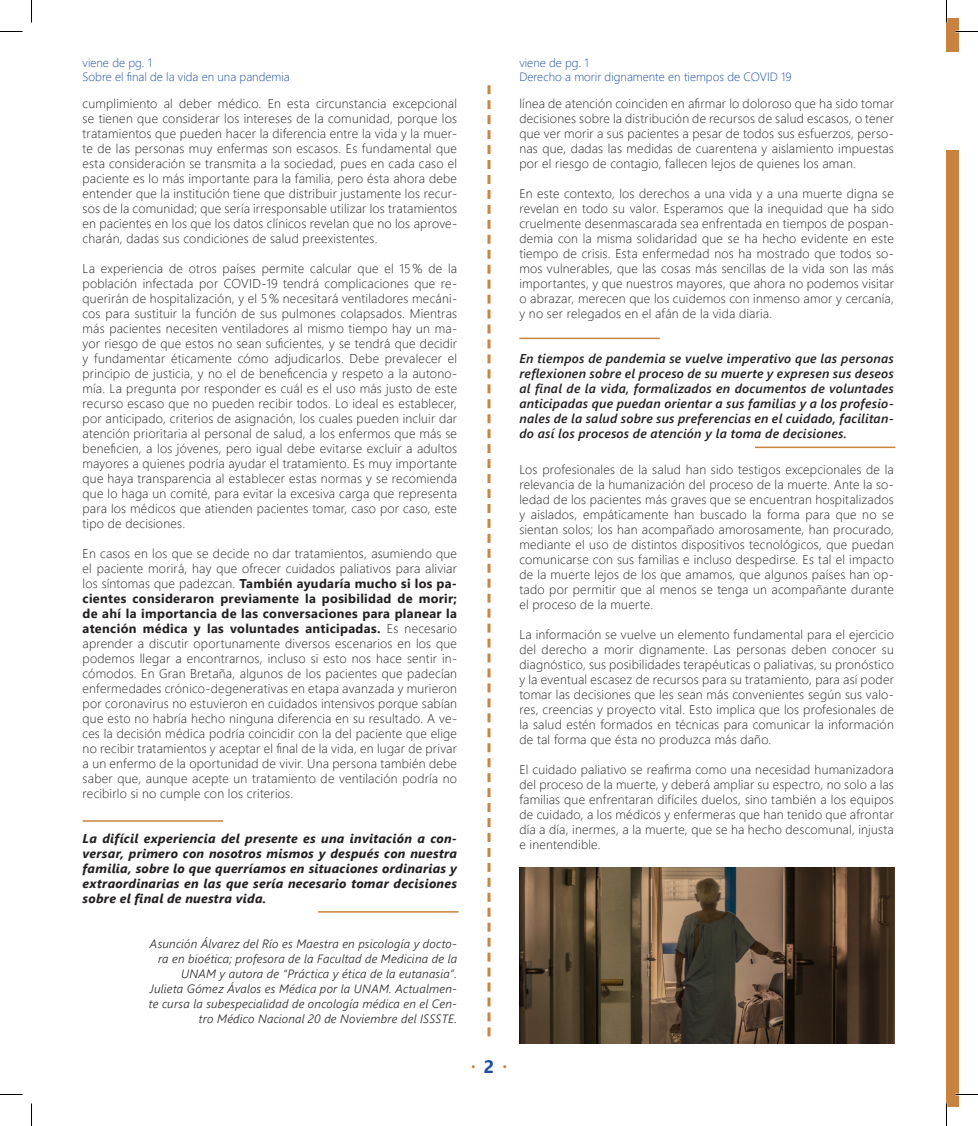
<style>
.page{position:relative;width:978px;height:1126px;background:#fff}
.page>*{position:absolute;margin:0;border:0;box-sizing:border-box;transform-origin:0 0}
.t1{font:700 18px "Segoe UI";color:#1b4e9e}
.Estilo_de_párrafo_1{font:300 12.75px/15px "Segoe UI";letter-spacing:.02em;color:#231f20;text-align:justify}
.Estilo_de_párrafo_1-2{font:italic 600 12.75px/15px "Segoe UI";letter-spacing:.02em;color:#231f20;text-align:justify}
.Estilo_de_párrafo_1-3{font:italic 700 12.75px/15px "Segoe UI";letter-spacing:.02em;color:#231f20;text-align:justify}
.Estilo_de_párrafo_1-4{font:italic 300 12px/15px "Segoe UI";letter-spacing:.02em;color:#231f20;text-align:right}
.t2{font:300 12px "Segoe UI";color:#1b4e9e}
.s1{font-weight:700}
</style>
<div class="page">
<div style="left:946px;top:19px;width:12px;height:1088px;background:#c98340"></div>
<hr style="left:519px;top:338px;width:140px;height:1px;background:#c98340">
<hr style="left:754px;top:447px;width:141px;height:1px;background:#c98340">
<hr style="left:83px;top:820px;width:140px;height:2px;background:#c98340">
<hr style="left:318px;top:911px;width:140px;height:2px;background:#c98340">
<div style="left:941px;top:52px;width:17px;height:97px;background:#fff"></div>
<svg style="left:487px;top:85px;width:3px;height:951px"></svg>
<svg style="left:519px;top:867px;width:376px;height:176px"></svg>
<hr style="left:945px;top:0;width:2px;height:22px;background:#fff">
<hr style="left:945px;top:1103px;width:2px;height:23px;background:#fff">
<svg style="left:0;top:31px;width:22px;height:1px"></svg>
<svg style="left:955px;top:31px;width:22px;height:1px"></svg>
<svg style="left:0;top:1094px;width:22px;height:1px"></svg>
<svg style="left:955px;top:1094px;width:22px;height:1px"></svg>
<svg style="left:31px;top:0;width:1px;height:22px"></svg>
<svg style="left:31px;top:1103px;width:1px;height:23px"></svg>
<p class="t2" style="left:83px;top:54px;width:71px">viene de pg. 1</p>
<p class="t2" style="left:83px;top:67px;width:209px">Sobre el final de la vida en una pandemia</p>
<p class="Estilo_de_párrafo_1" style="left:83px;top:95px;width:376px">cumplimiento al deber médico. En esta circunstancia excepcional se tienen que considerar los intereses de la comunidad, porque los tratamientos que pueden hacer la diferencia entre la vida y la muer&shy;te de las personas muy enfermas son escasos. Es fundamental que esta consideración se transmita a la sociedad, pues en cada caso el paciente es lo más importante para la familia, pero ésta ahora debe entender que la institución tiene que distribuir justamente los recur&shy;sos de la comunidad; que sería irresponsable utilizar los tratamientos en pacientes en los que los datos clínicos revelan que no los aprove&shy;charán, dadas sus condiciones de salud preexistentes.</p>
<p class="Estilo_de_párrafo_1" style="left:83px;top:260px;width:376px">La experiencia de otros países permite calcular que el 15% de la población infectada por COVID-19 tendrá complicaciones que re&shy;querirán de hospitalización, y el 5% necesitará ventiladores mecáni&shy;cos para sustituir la función de sus pulmones colapsados. Mientras más pacientes necesiten ventiladores al mismo tiempo hay un ma&shy;yor riesgo de que estos no sean suficientes, y se tendrá que decidir y fundamentar éticamente cómo adjudicarlos. Debe prevalecer el principio de justicia, y no el de beneficencia y respeto a la autono&shy;mía. La pregunta por responder es cuál es el uso más justo de este recurso escaso que no pueden recibir todos. Lo ideal es establecer, por anticipado, criterios de asignación, los cuales pueden incluir dar atención prioritaria al personal de salud, a los enfermos que más se beneficien, a los jóvenes, pero igual debe evitarse excluir a adultos mayores a quienes podría ayudar el tratamiento. Es muy importante que haya transparencia al establecer estas normas y se recomienda que lo haga un comité, para evitar la excesiva carga que representa para los médicos que atienden pacientes tomar, caso por caso, este tipo de decisiones.</p>
<p class="Estilo_de_párrafo_1" style="left:83px;top:545px;width:376px">En casos en los que se decide no dar tratamientos, asumiendo que el paciente morirá, hay que ofrecer cuidados paliativos para aliviar los síntomas que padezcan. <span class="s1">También ayudaría mucho si los pa&shy;cientes consideraron previamente la posibilidad de morir; de ahí la importancia de las conversaciones para planear la atención médica y las voluntades anticipadas.</span> Es necesario aprender a discutir oportunamente diversos escenarios en los que podemos llegar a encontrarnos, incluso si esto nos hace sentir in&shy;cómodos. En Gran Bretaña, algunos de los pacientes que padecían enfermedades crónico-degenerativas en etapa avanzada y murieron por coronavirus no estuvieron en cuidados intensivos porque sabían que esto no habría hecho ninguna diferencia en su resultado. A ve&shy;ces la decisión médica podría coincidir con la del paciente que elige no recibir tratamientos y aceptar el final de la vida, en lugar de privar a un enfermo de la oportunidad de vivir. Una persona también debe saber que, aunque acepte un tratamiento de ventilación podría no recibirlo si no cumple con los criterios.</p>
<p class="Estilo_de_párrafo_1-3" style="left:83px;top:829px;width:376px">La difícil experiencia del presente es una invitación a con&shy;versar, primero con nosotros mismos y después con nuestra familia, sobre lo que querríamos en situaciones ordinarias y extraordinarias en las que sería necesario tomar decisiones sobre el final de nuestra vida.</p>
<p class="Estilo_de_párrafo_1-4" style="left:150px;top:935px;width:308px">Asunción Álvarez del Río es Maestra en psicología y docto&shy;ra en bioética; profesora de la Facultad de Medicina de la<br>UNAM y autora de “Práctica y ética de la eutanasia”.</p>
<p class="Estilo_de_párrafo_1-4" style="left:149px;top:980px;width:309px">Julieta Gómez Ávalos es Médica por la UNAM. Actualmen&shy;te cursa la subespecialidad de oncología médica en el Cen&shy;tro Médico Nacional 20 de Noviembre del ISSSTE.</p>
<p class="t2" style="left:519px;top:54px;width:71px">viene de pg. 1</p>
<p class="t2" style="left:519px;top:67px;width:274px">Derecho a morir dignamente en tiempos de COVID 19</p>
<p class="Estilo_de_párrafo_1" style="left:519px;top:95px;width:376px">línea de atención coinciden en afirmar lo doloroso que ha sido tomar decisiones sobre la distribución de recursos de salud escasos, o tener que ver morir a sus pacientes a pesar de todos sus esfuerzos, perso&shy;nas que, dadas las medidas de cuarentena y aislamiento impuestas por el riesgo de contagio, fallecen lejos de quienes los aman.</p>
<p class="Estilo_de_párrafo_1" style="left:519px;top:185px;width:376px">En este contexto, los derechos a una vida y a una muerte digna se revelan en todo su valor. Esperamos que la inequidad que ha sido cruelmente desenmascarada sea enfrentada en tiempos de pospan&shy;demia con la misma solidaridad que se ha hecho evidente en este tiempo de crisis. Esta enfermedad nos ha mostrado que todos so&shy;mos vulnerables, que las cosas más sencillas de la vida son las más importantes, y que nuestros mayores, que ahora no podemos visitar o abrazar, merecen que los cuidemos con inmenso amor y cercanía, y no ser relegados en el afán de la vida diaria.</p>
<p class="Estilo_de_párrafo_1-2" style="left:519px;top:350px;width:376px">En tiempos de pandemia se vuelve imperativo que las personas reflexionen sobre el proceso de su muerte y expresen sus deseos al final de la vida, formalizados en documentos de voluntades anticipadas que puedan orientar a sus familias y a los profesio&shy;nales de la salud sobre sus preferencias en el cuidado, facilitan&shy;do así los procesos de atención y la toma de decisiones.</p>
<p class="Estilo_de_párrafo_1" style="left:519px;top:461px;width:376px">Los profesionales de la salud han sido testigos excepcionales de la relevancia de la humanización del proceso de la muerte. Ante la so&shy;ledad de los pacientes más graves que se encuentran hospitalizados y aislados, empáticamente han buscado la forma para que no se sientan solos; los han acompañado amorosamente, han procurado, mediante el uso de distintos dispositivos tecnológicos, que puedan comunicarse con sus familias e incluso despedirse. Es tal el impacto de la muerte lejos de los que amamos, que algunos países han op&shy;tado por permitir que al menos se tenga un acompañante durante el proceso de la muerte.</p>
<p class="Estilo_de_párrafo_1" style="left:519px;top:626px;width:376px">La información se vuelve un elemento fundamental para el ejercicio del derecho a morir dignamente. Las personas deben conocer su diagnóstico, sus posibilidades terapéuticas o paliativas, su pronóstico y la eventual escasez de recursos para su tratamiento, para así poder tomar las decisiones que les sean más convenientes según sus valo&shy;res, creencias y proyecto vital. Esto implica que los profesionales de la salud estén formados en técnicas para comunicar la información de tal forma que ésta no produzca más daño.</p>
<p class="Estilo_de_párrafo_1" style="left:519px;top:761px;width:376px">El cuidado paliativo se reafirma como una necesidad humanizadora del proceso de la muerte, y deberá ampliar su espectro, no solo a las familias que enfrentaran difíciles duelos, sino también a los equipos de cuidado, a los médicos y enfermeras que han tenido que afrontar día a día, inermes, a la muerte, que se ha hecho descomunal, injusta e inentendible.</p>
<h1 class="t1" style="left:483px;top:1052px;width:12px">2</h1>
</div>
